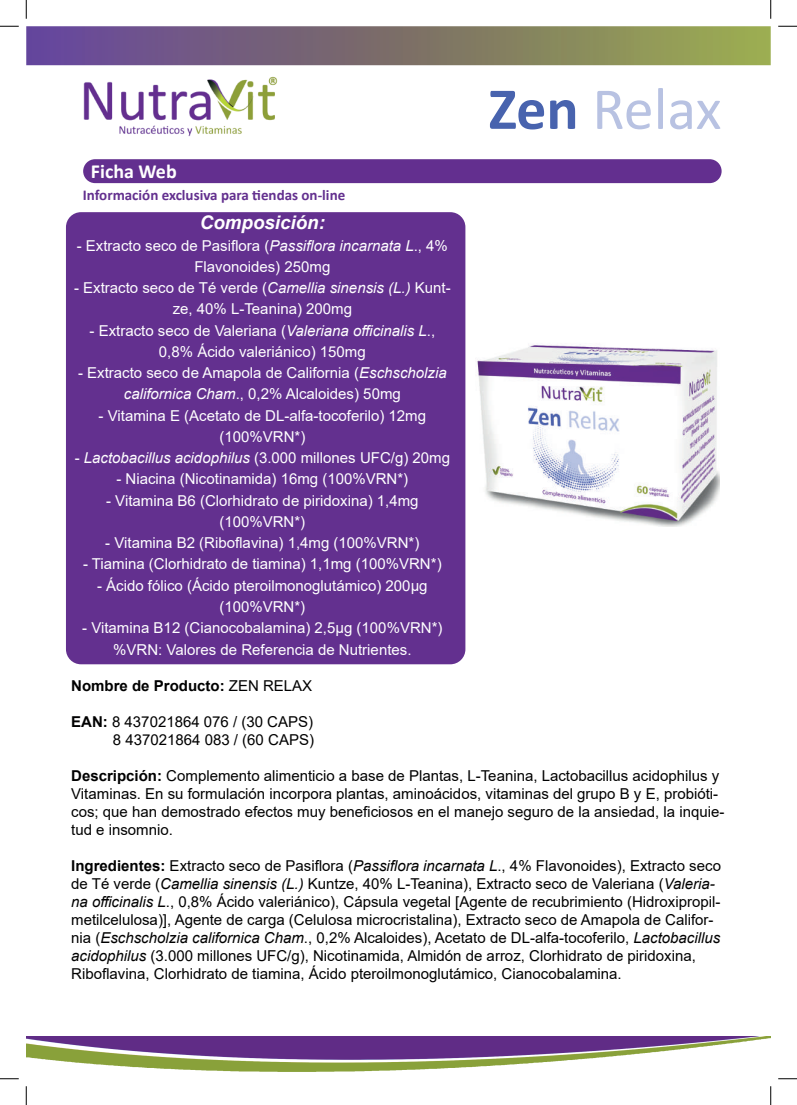
<style>
.page{position:relative;width:797px;height:1105px;background:#fff}
.page>*{position:absolute;margin:0;border:0;box-sizing:border-box;transform-origin:0 0}
.t1{font:60px "Calibri";letter-spacing:-.005em;color:#b8c2e2}
.t2{font:700 20px "Calibri";color:#fff}
.t3{font:italic 700 18.75px "Arial";color:#fff}
.t4{font:15px/18px "Arial";color:#000001}
.t5{font:15px/21.2px "Arial";color:#fff;text-align:center}
.t6{font:700 15px "Calibri";color:#63308f}
.t7{font:700 15px "Arial";color:#000001}
.s1{font-weight:700;color:#4863ae}
.s2{font-style:italic}
.s3{font-weight:400}
.s4{font-weight:700}
</style>
<div class="page">
<img style="left:83px;top:76px;width:195px;height:61px">
<div style="left:83px;top:159px;width:638px;height:24px;background:#632f8f;border-radius:12px"></div>
<img style="left:477px;top:344px;width:242px;height:183px">
<div style="left:66px;top:212px;width:399px;height:452px;background:#63308f;border-radius:15px"></div>
<svg style="left:26px;top:26px;width:744px;height:39px;background:#7f7470"></svg>
<img style="left:26px;top:1037px;width:744px;height:35px">
<svg style="left:0;top:25px;width:19px;height:2px"></svg>
<svg style="left:778px;top:25px;width:19px;height:2px"></svg>
<svg style="left:0;top:1078px;width:19px;height:1px"></svg>
<svg style="left:778px;top:1078px;width:19px;height:1px"></svg>
<svg style="left:25px;top:0;width:2px;height:19px"></svg>
<svg style="left:25px;top:1086px;width:2px;height:19px"></svg>
<svg style="left:770px;top:0;width:1px;height:19px"></svg>
<svg style="left:770px;top:1086px;width:1px;height:19px"></svg>
<h1 class="t1" style="left:488px;top:67px;width:235px"><span class="s1">Zen</span> Relax</h1>
<h2 class="t2" style="left:91px;top:157px;width:87px">Ficha Web</h2>
<p class="t6" style="left:83px;top:184px;width:264px">Información exclusiva para endas on-line</p>
<p class="t3" style="left:200px;top:210px;width:127px">Composición:</p>
<p class="t5" style="left:77px;top:235px;width:373px">- Extracto seco de Pasiflora (<span class="s2">Passiflora incarnata L</span>., 4%<br>Flavonoides) 250mg</p>
<p class="t5" style="left:74px;top:277px;width:378px">- Extracto seco de Té verde (<span class="s2">Camellia sinensis (L.)</span> Kunt&shy;ze, 40% L-Teanina) 200mg</p>
<p class="t5" style="left:90px;top:320px;width:347px">- Extracto seco de Valeriana (<span class="s2">Valeriana officinalis L</span>.,<br>0,8% Ácido valeriánico) 150mg</p>
<p class="t5" style="left:78px;top:362px;width:370px">- Extracto seco de Amapola de California (<span class="s2">Eschscholzia californica Cham</span>., 0,2% Alcaloides) 50mg</p>
<p class="t5" style="left:99px;top:405px;width:329px">- Vitamina E (Acetato de DL-alfa-tocoferilo) 12mg (100%VRN*)</p>
<p class="t5" style="left:75px;top:447px;width:377px">- <span class="s2">Lactobacillus acidophilus</span> (3.000 millones UFC/g) 20mg</p>
<p class="t5" style="left:116px;top:468px;width:293px">- Niacina (Nicotinamida) 16mg (100%VRN*)</p>
<p class="t5" style="left:106px;top:490px;width:314px">- Vitamina B6 (Clorhidrato de piridoxina) 1,4mg (100%VRN*)</p>
<p class="t5" style="left:105px;top:532px;width:315px">- Vitamina B2 (Riboflavina) 1,4mg (100%VRN*)</p>
<p class="t5" style="left:83px;top:553px;width:360px">- Tiamina (Clorhidrato de tiamina) 1,1mg (100%VRN*)</p>
<p class="t5" style="left:97px;top:575px;width:332px">- Ácido fólico (Ácido pteroilmonoglutámico) 200µg (100%VRN*)</p>
<p class="t5" style="left:82px;top:617px;width:362px">- Vitamina B12 (Cianocobalamina) 2,5µg (100%VRN*) %VRN: Valores de Referencia de Nutrientes.</p>
<p class="t7" style="left:71px;top:676px;width:242px">Nombre de Producto: <span class="s3">ZEN RELAX</span></p>
<p class="t4" style="left:71px;top:713px;width:244px;text-align:right"><span class="s4">EAN:</span> 8 437021864 076 / (30 CAPS)<br>8 437021864 083 / (60 CAPS)</p>
<p class="t4" style="left:71px;top:767px;width:654px"><span class="s4">Descripción:</span> Complemento alimenticio a base de Plantas, L-Teanina, Lactobacillus acidophilus y Vitaminas. En su formulación incorpora plantas, aminoácidos, vitaminas del grupo B y E, probióti&shy;cos; que han demostrado efectos muy beneficiosos en el manejo seguro de la ansiedad, la inquie&shy;tud e insomnio.</p>
<p class="t4" style="left:71px;top:857px;width:651px"><span class="s4">Ingredientes:</span> Extracto seco de Pasiflora (<span class="s2">Passiflora incarnata L</span>., 4% Flavonoides), Extracto seco de Té verde (<span class="s2">Camellia sinensis (L.)</span> Kuntze, 40% L-Teanina), Extracto seco de Valeriana (<span class="s2">Valeria&shy;na officinalis L</span>., 0,8% Ácido valeriánico), Cápsula vegetal [Agente de recubrimiento (Hidroxipropil&shy;metilcelulosa)], Agente de carga (Celulosa microcristalina), Extracto seco de Amapola de Califor&shy;nia (<span class="s2">Eschscholzia californica Cham</span>., 0,2% Alcaloides), Acetato de DL-alfa-tocoferilo, <span class="s2">Lactobacillus acidophilus</span> (3.000 millones UFC/g), Nicotinamida, Almidón de arroz, Clorhidrato de piridoxina, Riboflavina, Clorhidrato de tiamina, Ácido pteroilmonoglutámico, Cianocobalamina.</p>
</div>
